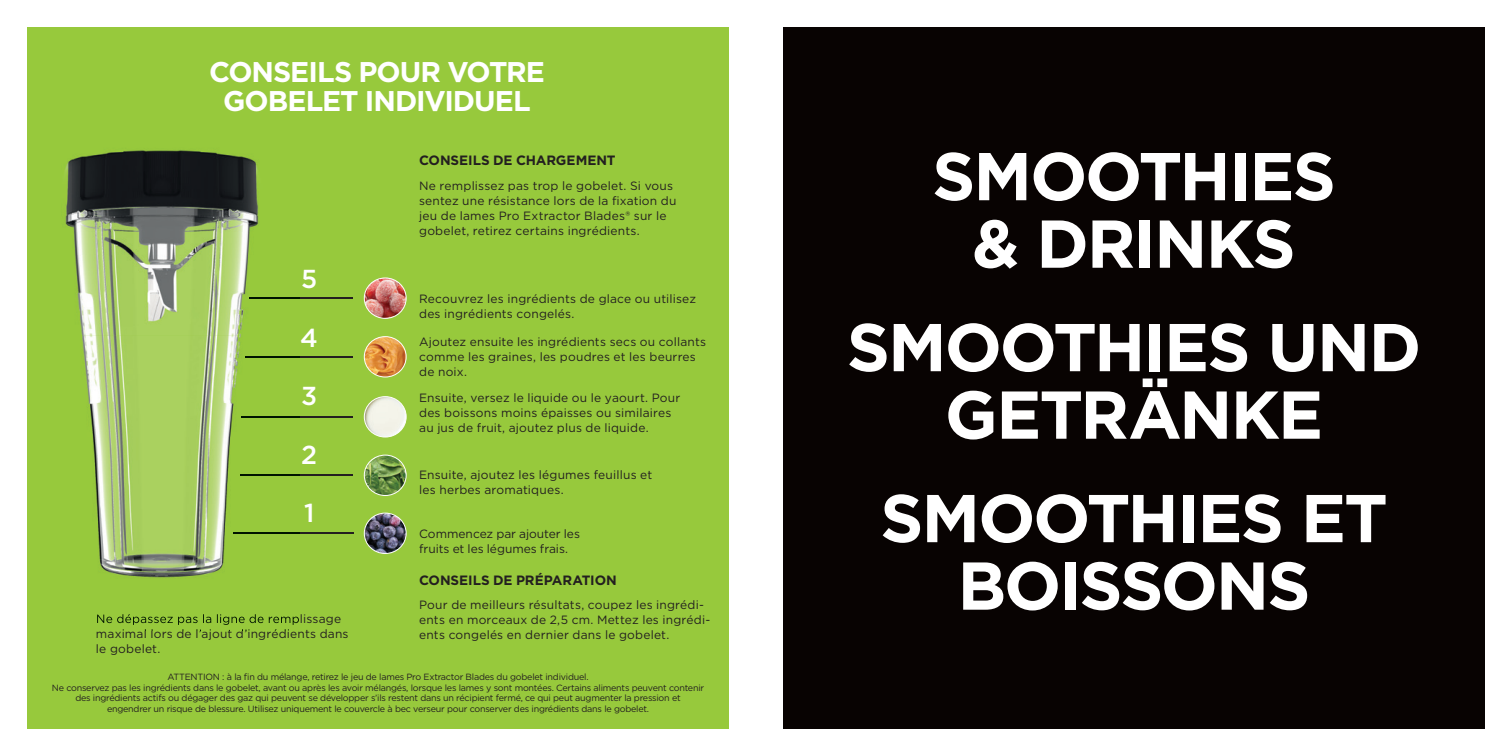
<style>
.page{position:relative;width:1512px;height:756px;background:#fff}
.page>*{position:absolute;margin:0;border:0;box-sizing:border-box;transform-origin:0 0}
.t1{font:700 67.5px/67.5px "Gotham";letter-spacing:-.03em;color:#fff;text-align:center}
.t2{font:700 28.5px/28.5px "Gotham";letter-spacing:-.035em;color:#fff;text-align:center}
.t3{font:500 25.95px "Gotham";color:#fff}
.t4{font:700 13.5px "Gotham";letter-spacing:-.005em;color:#231f20}
.t5{font:12px/15px "Gotham";letter-spacing:.015em;color:#231f20}
.t6{font:12px/15px "Gotham";letter-spacing:-.005em;color:#231f20}
.t7{font:9px/10.5px "Gotham";letter-spacing:-.025em;color:#231f20;text-align:center}
</style>
<div class="page">
<div style="left:27px;top:27px;width:702px;height:702px;background:#97c93c"></div>
<hr style="left:234px;top:533px;width:119px;height:1px;background:#231f20">
<img style="left:364px;top:513px;width:42px;height:40px">
<div style="left:364px;top:513px;width:42px;height:41px;border:1px solid #fff;border-radius:50%"></div>
<hr style="left:249px;top:298px;width:104px;height:1px;background:#231f20">
<img style="left:364px;top:278px;width:42px;height:40px">
<div style="left:364px;top:278px;width:42px;height:41px;border:1px solid #fff;border-radius:50%"></div>
<hr style="left:246px;top:356px;width:107px;height:1px;background:#231f20">
<img style="left:364px;top:337px;width:42px;height:40px">
<div style="left:364px;top:336px;width:42px;height:41px;border:1px solid #fff;border-radius:50%"></div>
<hr style="left:241px;top:416px;width:112px;height:1px;background:#231f20">
<img style="left:364px;top:397px;width:42px;height:40px">
<div style="left:364px;top:396px;width:42px;height:41px;border:1px solid #fff;border-radius:50%"></div>
<hr style="left:240px;top:475px;width:113px;height:1px;background:#231f20">
<img style="left:364px;top:455px;width:42px;height:41px">
<div style="left:364px;top:455px;width:42px;height:41px;border:1px solid #fff;border-radius:50%"></div>
<img style="left:65px;top:150px;width:234px;height:428px">
<img style="left:234px;top:533px;width:65px;height:1px">
<img style="left:249px;top:298px;width:50px;height:1px">
<img style="left:246px;top:356px;width:53px;height:1px">
<img style="left:241px;top:416px;width:58px;height:1px">
<img style="left:240px;top:475px;width:59px;height:1px">
<img style="left:97px;top:614px;width:202px;height:11px">
<img style="left:122px;top:629px;width:167px;height:2px">
<div style="left:783px;top:27px;width:702px;height:702px;background:#080302"></div>
<h2 class="t2" style="left:209px;top:58px;width:337px">CONSEILS POUR VOTRE<br>GOBELET INDIVIDUEL</h2>
<p class="t4" style="left:419px;top:152px;width:198px">CONSEILS DE CHARGEMENT</p>
<h3 class="t3" style="left:301px;top:262px;width:18px">5</h3>
<h3 class="t3" style="left:300px;top:321px;width:19px">4</h3>
<h3 class="t3" style="left:301px;top:379px;width:18px">3</h3>
<h3 class="t3" style="left:301px;top:438px;width:17px">2</h3>
<h3 class="t3" style="left:304px;top:496px;width:12px">1</h3>
<p class="t5" style="left:96px;top:626px;width:254px">maximal lors de l’ajout d’ingrédients dans le gobelet.</p>
<p class="t5" style="left:419px;top:178px;width:259px">Ne remplissez pas trop le gobelet. Si vous sentez une résistance lors de la fixation du jeu de lames Pro Extractor Blades® sur le gobelet, retirez certains ingrédients.</p>
<p class="t5" style="left:419px;top:291px;width:278px">Recouvrez les ingrédients de glace ou utilisez des ingrédients congelés.</p>
<p class="t5" style="left:419px;top:334px;width:288px">Ajoutez ensuite les ingrédients secs ou collants comme les graines, les poudres et les beurres de noix.</p>
<p class="t5" style="left:419px;top:390px;width:263px">Ensuite, versez le liquide ou le yaourt. Pour des boissons moins épaisses ou similaires au jus de fruit, ajoutez plus de liquide.</p>
<p class="t5" style="left:419px;top:467px;width:235px">Ensuite, ajoutez les légumes feuillus et les herbes aromatiques.</p>
<p class="t6" style="left:419px;top:526px;width:162px">Commencez par ajouter les fruits et les légumes frais.</p>
<p class="t4" style="left:419px;top:572px;width:199px">CONSEILS DE PRÉPARATION</p>
<p class="t5" style="left:419px;top:597px;width:293px">Pour de meilleurs résultats, coupez les ingrédi&shy;ents en morceaux de 2,5 cm. Mettez les ingrédi&shy;ents congelés en dernier dans le gobelet.</p>
<p class="t7" style="left:52px;top:671px;width:654px">ATTENTION : à la fin du mélange, retirez le jeu de lames Pro Extractor Blades du gobelet individuel.<br>Ne conservez pas les ingrédients dans le gobelet, avant ou après les avoir mélangés, lorsque les lames y sont montées. Certains aliments peuvent contenir des ingrédients actifs ou dégager des gaz qui peuvent se développer s’ils restent dans un récipient fermé, ce qui peut augmenter la pression et<br>engendrer un risque de blessure. Utilisez uniquement le couvercle à bec verseur pour conserver des ingrédients dans le gobelet.</p>
<h1 class="t1" style="left:932px;top:142px;width:405px">SMOOTHIES &amp; DRINKS</h1>
<h1 class="t1" style="left:847px;top:313px;width:576px">SMOOTHIES UND<br>GETRÄNKE</h1>
<h1 class="t1" style="left:880px;top:484px;width:509px">SMOOTHIES ET<br>BOISSONS</h1>
</div>
